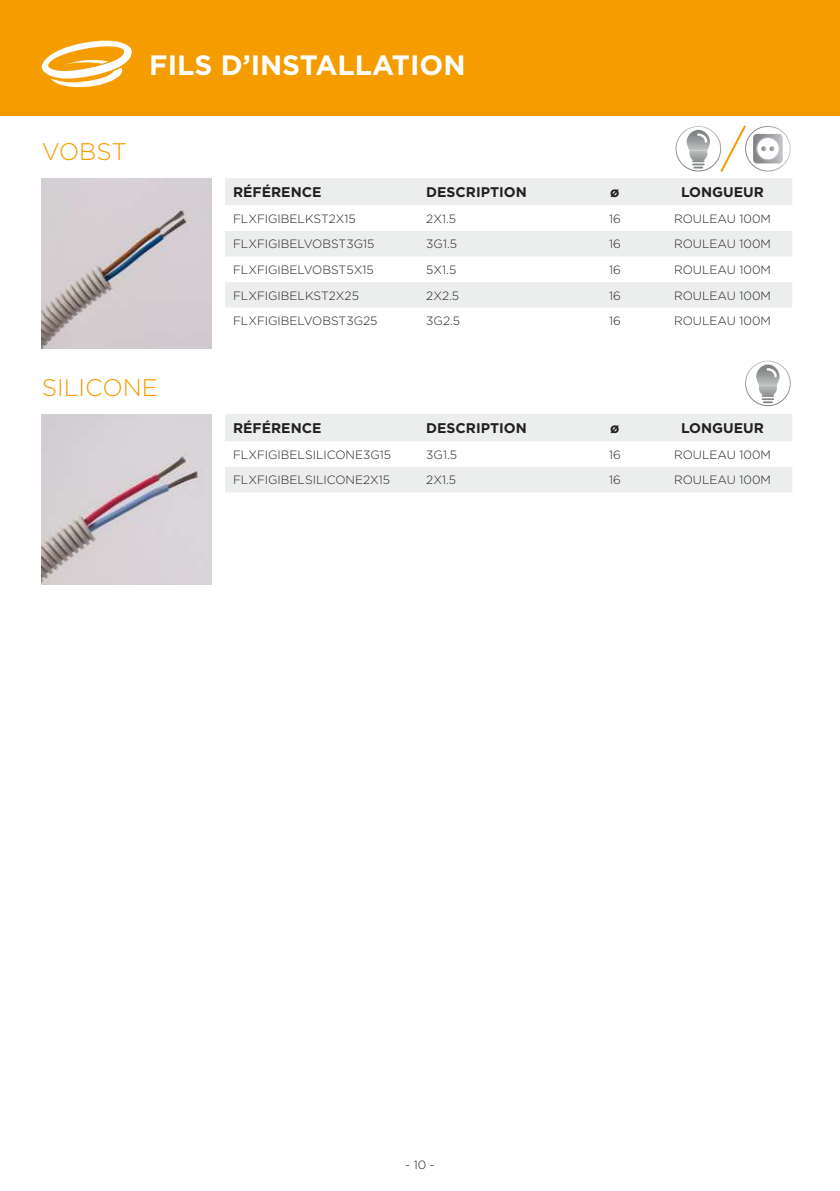
<style>
.page{position:relative;width:840px;height:1191px;background:#fff}
.page>*{position:absolute;margin:0;border:0;box-sizing:border-box;transform-origin:0 0}
.t1{font:700 28px "Gotham";color:#fff}
.t2{font:300 24px "Gotham";color:#f59c00}
.t3{font:700 14px "Gotham";color:#231f20}
.t4{font:300 12px "Gotham";color:#231f20}
</style>
<div class="page">
<div style="left:0;top:0;width:839px;height:116px;background:#f59c00"></div>
<img style="left:42px;top:178px;width:170px;height:170px">
<svg style="left:225px;top:178px;width:566px;height:130px;fill:#eceeee"></svg>
<svg style="left:42px;top:41px;width:90px;height:46px"></svg>
<img style="left:675px;top:126px;width:43px;height:45px">
<img style="left:686px;top:130px;width:23px;height:20px">
<img style="left:689px;top:150px;width:18px;height:18px">
<img style="left:42px;top:414px;width:170px;height:170px">
<svg style="left:225px;top:414px;width:566px;height:78px;fill:#eceeee"></svg>
<img style="left:747px;top:126px;width:43px;height:45px">
<img style="left:752px;top:134px;width:30px;height:29px">
<img style="left:755px;top:137px;width:24px;height:23px">
<img style="left:756px;top:137px;width:22px;height:23px">
<svg style="left:760px;top:146px;width:14px;height:5px"></svg>
<svg style="left:718px;top:125px;width:29px;height:47px"></svg>
<img style="left:745px;top:360px;width:45px;height:46px">
<img style="left:755px;top:364px;width:24px;height:21px">
<img style="left:758px;top:385px;width:18px;height:18px">
<h1 class="t1" style="left:149px;top:47px;width:317px">FILS D’INSTALLATION</h1>
<h2 class="t2" style="left:42px;top:136px;width:87px">VOBST</h2>
<p class="t3" style="left:233px;top:183px;width:90px">RÉFÉRENCE</p>
<p class="t3" style="left:426px;top:183px;width:102px">DESCRIPTION</p>
<p class="t3" style="left:610px;top:183px;width:11px">ø</p>
<p class="t3" style="left:680px;top:183px;width:84px">LONGUEUR</p>
<p class="t4" style="left:233px;top:211px;width:124px">FLXFIGIBELKST2X15</p>
<p class="t4" style="left:426px;top:211px;width:31px">2X1.5</p>
<p class="t4" style="left:608px;top:211px;width:13px">16</p>
<p class="t4" style="left:673px;top:211px;width:98px">ROULEAU 100M</p>
<p class="t4" style="left:233px;top:237px;width:143px">FLXFIGIBELVOBST3G15</p>
<p class="t4" style="left:426px;top:237px;width:32px">3G1.5</p>
<p class="t4" style="left:608px;top:237px;width:13px">16</p>
<p class="t4" style="left:673px;top:237px;width:98px">ROULEAU 100M</p>
<p class="t4" style="left:233px;top:262px;width:142px">FLXFIGIBELVOBST5X15</p>
<p class="t4" style="left:426px;top:262px;width:31px">5X1.5</p>
<p class="t4" style="left:608px;top:262px;width:13px">16</p>
<p class="t4" style="left:673px;top:262px;width:98px">ROULEAU 100M</p>
<p class="t4" style="left:233px;top:288px;width:127px">FLXFIGIBELKST2X25</p>
<p class="t4" style="left:426px;top:288px;width:34px">2X2.5</p>
<p class="t4" style="left:608px;top:288px;width:13px">16</p>
<p class="t4" style="left:673px;top:288px;width:98px">ROULEAU 100M</p>
<p class="t4" style="left:233px;top:313px;width:146px">FLXFIGIBELVOBST3G25</p>
<p class="t4" style="left:426px;top:313px;width:35px">3G2.5</p>
<p class="t4" style="left:608px;top:313px;width:13px">16</p>
<p class="t4" style="left:673px;top:313px;width:98px">ROULEAU 100M</p>
<h2 class="t2" style="left:42px;top:372px;width:118px">SILICONE</h2>
<p class="t3" style="left:233px;top:419px;width:90px">RÉFÉRENCE</p>
<p class="t3" style="left:426px;top:419px;width:102px">DESCRIPTION</p>
<p class="t3" style="left:610px;top:419px;width:11px">ø</p>
<p class="t3" style="left:680px;top:419px;width:84px">LONGUEUR</p>
<p class="t4" style="left:233px;top:447px;width:159px">FLXFIGIBELSILICONE3G15</p>
<p class="t4" style="left:426px;top:447px;width:32px">3G1.5</p>
<p class="t4" style="left:608px;top:447px;width:13px">16</p>
<p class="t4" style="left:673px;top:447px;width:98px">ROULEAU 100M</p>
<p class="t4" style="left:233px;top:472px;width:158px">FLXFIGIBELSILICONE2X15</p>
<p class="t4" style="left:426px;top:472px;width:31px">2X1.5</p>
<p class="t4" style="left:608px;top:472px;width:13px">16</p>
<p class="t4" style="left:673px;top:472px;width:98px">ROULEAU 100M</p>
<p class="t4" style="left:405px;top:1157px;width:31px">- 10 -</p>
</div>
